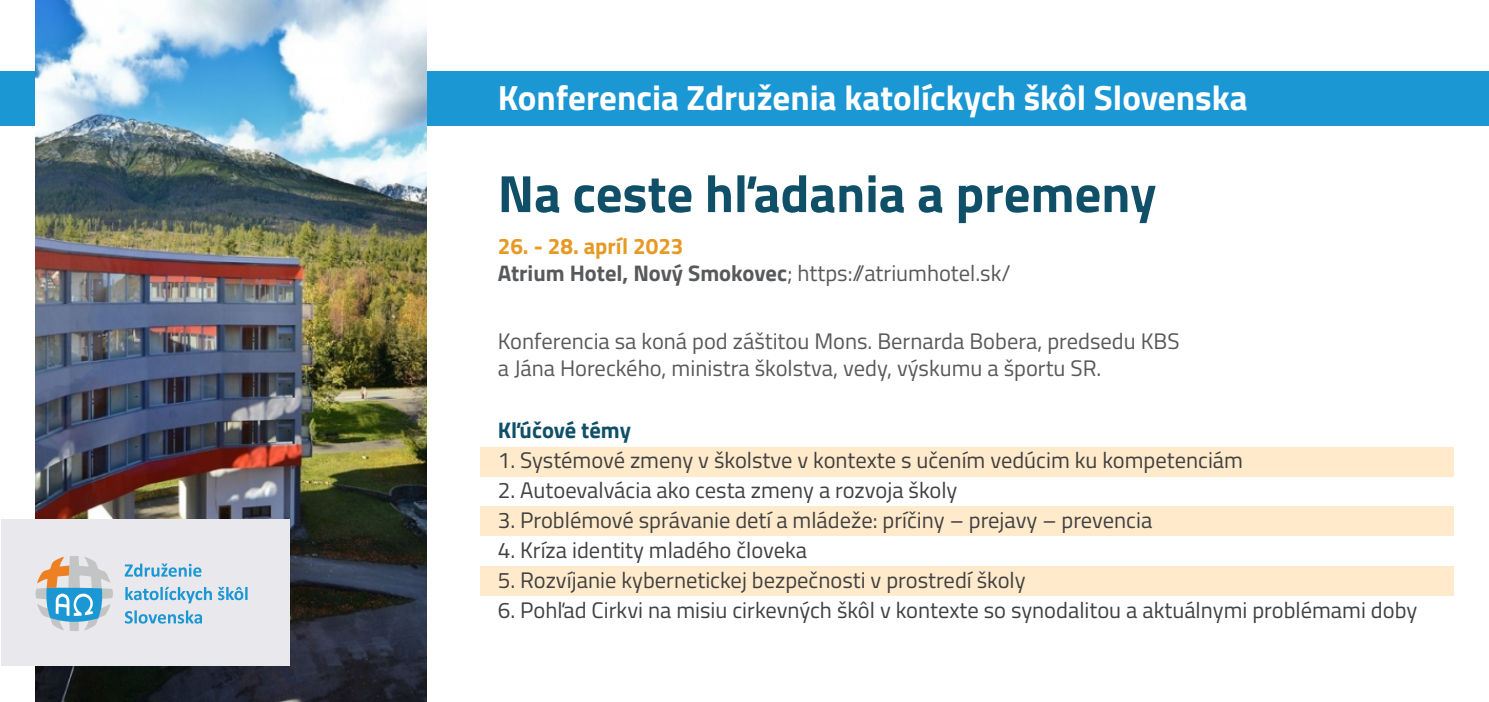
<style>
.page{position:relative;width:1489px;height:702px;background:#fff}
.page>*{position:absolute;margin:0;border:0;box-sizing:border-box;transform-origin:0 0}
.t1{font:700 52.5px "Titillium Web";color:#0f4f68}
.t2{font:700 35px "Titillium Web";color:#fff}
.t3{font:22.5px "Titillium Web";color:#414042}
.t4{font:22.5px/27px "Titillium Web";color:#58595b}
.t5{font:700 22.5px/27px "Titillium Web";color:#58595b}
.t6{font:700 22.5px "Titillium Web";color:#0f4f68}
.s1{color:#e69a25}
.s2{font-weight:400}
</style>
<div class="page">
<div style="left:480px;top:447px;width:973px;height:29px;background:#ffebcb"></div>
<div style="left:480px;top:506px;width:973px;height:30px;background:#ffebcb"></div>
<div style="left:480px;top:566px;width:973px;height:29px;background:#ffebcb"></div>
<div style="left:0;top:71px;width:1488px;height:54px;background:#1b97d4"></div>
<img style="left:35px;top:0;width:392px;height:702px">
<div style="left:1px;top:519px;width:288px;height:146px;background:#e9e9ed"></div>
<svg style="left:125px;top:563px;width:76px;height:13px"></svg>
<svg style="left:125px;top:587px;width:87px;height:16px"></svg>
<svg style="left:218px;top:587px;width:29px;height:13px"></svg>
<svg style="left:125px;top:610px;width:77px;height:13px"></svg>
<svg style="left:37px;top:556px;width:76px;height:73px"></svg>
<h2 class="t2" style="left:498px;top:71px;width:751px">Konferencia Združenia katolíckych škôl Slovenska</h2>
<h1 class="t1" style="left:498px;top:153px;width:660px">Na ceste hľadania a premeny</h1>
<p class="t5" style="left:498px;top:231px;width:514px"><span class="s1">26. - 28. apríl 2023<br></span>Atrium Hotel, Nový Smokovec<span class="s2">; https://atriumhotel.sk/</span></p>
<p class="t4" style="left:498px;top:327px;width:683px">Konferencia sa koná pod záštitou Mons. Bernarda Bobera, predsedu KBS a Jána Horeckého, ministra školstva, vedy, výskumu a športu SR.</p>
<p class="t6" style="left:498px;top:413px;width:135px">Kľúčové témy</p>
<p class="t3" style="left:498px;top:444px;width:746px">1. Systémové zmeny v školstve v kontexte s učením vedúcim ku kompetenciám</p>
<p class="t3" style="left:498px;top:474px;width:461px">2. Autoevalvácia ako cesta zmeny a rozvoja školy</p>
<p class="t3" style="left:498px;top:504px;width:656px">3. Problémové správanie detí a mládeže: príčiny – prejavy – prevencia</p>
<p class="t3" style="left:498px;top:534px;width:311px">4. Kríza identity mladého človeka</p>
<p class="t3" style="left:498px;top:564px;width:529px">5. Rozvíjanie kybernetickej bezpečnosti v prostredí školy</p>
<p class="t3" style="left:498px;top:594px;width:920px">6. Pohľad Cirkvi na misiu cirkevných škôl v kontexte so synodalitou a aktuálnymi problémami doby</p>
</div>
